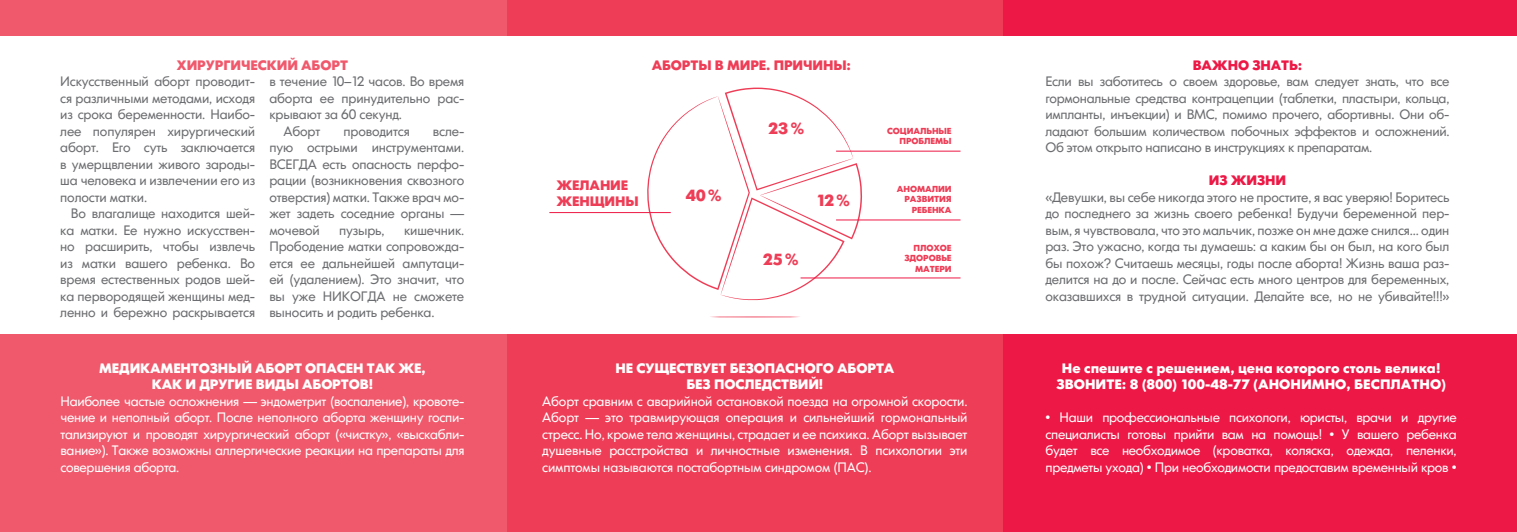
<style>
.page{position:relative;width:1517px;height:532px;background:#fff}
.page>*{position:absolute;margin:0;border:0;box-sizing:border-box;transform-origin:0 0}
.t1{font:700 16.25px "IKEA Sans";letter-spacing:-.01em;color:#ee3d56}
.t2{font:13.75px/16.5px "IKEA Sans";letter-spacing:-.01em;color:#6c6d70;text-align:justify}
.t3{font:13.75px/16.5px "IKEA Sans";letter-spacing:-.02em;color:#fff;text-align:justify}
.t4{font:700 13.75px/16.5px "IKEA Sans";letter-spacing:-.01em;color:#fff;text-align:center}
.t5{font:700 13.75px/16.5px "IKEA Sans";letter-spacing:-.01em;color:#ee3d56}
.t6{font:700 13.75px "IKEA Sans";letter-spacing:-.01em;color:#f0596c}
.t7{font:700 13.75px "IKEA Sans";letter-spacing:-.01em;color:#ed1845}
.t8{font:700 8.75px/10.5px "IKEA Sans";letter-spacing:-.01em;color:#ee3d56;text-align:right}
</style>
<div class="page">
<div style="left:507px;top:334px;width:496px;height:197px;background:#ee3d56"></div>
<div style="left:1003px;top:334px;width:514px;height:197px;background:#ed1845"></div>
<div style="left:0;top:334px;width:507px;height:197px;background:#f0596c"></div>
<div style="left:1003px;top:0;width:514px;height:35px;background:#ed1845"></div>
<div style="left:507px;top:0;width:496px;height:35px;background:#ee3d56"></div>
<div style="left:0;top:0;width:507px;height:35px;background:#f0596c"></div>
<hr style="left:709px;top:316px;width:91px;height:1px;background:#ee3d56;border-radius:50%">
<svg style="left:646px;top:87px;width:216px;height:213px"></svg>
<hr style="left:549px;top:212px;width:122px;height:1px;background:#ed1845">
<hr style="left:800px;top:277px;width:160px;height:1px;background:#ed1845">
<hr style="left:836px;top:220px;width:124px;height:1px;background:#ed1845">
<hr style="left:836px;top:151px;width:124px;height:1px;background:#ed1845">
<p class="t6" style="left:176px;top:54px;width:173px">ХИРУРГИЧЕСКИЙ АБОРТ</p>
<p class="t2" style="left:60px;top:72px;width:196px">Искусственный аборт проводит&shy;ся различными методами, исходя из срока беременности. Наибо&shy;лее популярен хирургический аборт. Его суть заключается в умерщвлении живого зароды&shy;ша человека и извлечении его из полости матки.</p>
<p class="t2" style="left:60px;top:204px;width:196px;text-indent:11px">Во влагалище находится шей&shy;ка матки. Ее нужно искусствен&shy;но расширить, чтобы извлечь из матки вашего ребенка. Во время естественных родов шей&shy;ка первородящей женщины мед&shy;ленно и бережно раскрывается</p>
<p class="t2" style="left:269px;top:72px;width:196px">в течение 10–12 часов. Во время аборта ее принудительно рас&shy;крывают за 60 секунд.</p>
<p class="t2" style="left:283px;top:121px;width:38px">Аборт</p>
<p class="t2" style="left:343px;top:121px;width:68px">проводится</p>
<p class="t2" style="left:269px;top:121px;width:196px;text-indent:164px">всле&shy;пую острыми инструментами.<br>ВСЕГДА есть опасность перфо&shy;рации (возникновения сквозного отверстия) матки. Также врач мо&shy;жет задеть соседние органы — мочевой</p>
<p class="t2" style="left:339px;top:220px;width:47px">пузырь,</p>
<p class="t2" style="left:269px;top:220px;width:196px;text-indent:135px">кишечник.<br>Прободение матки сопровожда&shy;ется ее дальнейшей ампутаци&shy;ей (удалением). Это значит, что вы уже НИКОГДА не сможете выносить и родить ребенка.</p>
<p class="t4" style="left:99px;top:358px;width:328px">МЕДИКАМЕНТОЗНЫЙ АБОРТ ОПАСЕН ТАК ЖЕ,<br>КАК И ДРУГИЕ ВИДЫ АБОРТОВ!</p>
<p class="t3" style="left:60px;top:391px;width:405px">Наиболее частые осложнения — эндометрит (воспаление), кровоте&shy;чение и неполный аборт. После неполного аборта женщину госпи&shy;тализируют и проводят хирургический аборт («чистку», «выскабли&shy;вание»). Также возможны аллергические реакции на препараты для совершения аборта.</p>
<p class="t5" style="left:652px;top:55px;width:201px">АБОРТЫ В МИРЕ. ПРИЧИНЫ:</p>
<p class="t5" style="left:556px;top:175px;width:84px">ЖЕЛАНИЕ<br>ЖЕНЩИНЫ</p>
<p class="t1" style="left:685px;top:182px;width:37px">40 %</p>
<p class="t1" style="left:768px;top:115px;width:37px">23 %</p>
<p class="t1" style="left:763px;top:246px;width:37px">25 %</p>
<p class="t1" style="left:816px;top:187px;width:35px">12 %</p>
<p class="t8" style="left:887px;top:124px;width:66px">СОЦИАЛЬНЫЕ<br>ПРОБЛЕМЫ</p>
<p class="t8" style="left:897px;top:182px;width:56px">АНОМАЛИИ<br>РАЗВИТИЯ<br>РЕБЕНКА</p>
<p class="t8" style="left:904px;top:241px;width:49px">ПЛОХОЕ<br>ЗДОРОВЬЕ<br>МАТЕРИ</p>
<p class="t4" style="left:615px;top:358px;width:280px">НЕ СУЩЕСТВУЕТ БЕЗОПАСНОГО АБОРТА<br>БЕЗ ПОСЛЕДСТВИЙ!</p>
<p class="t3" style="left:542px;top:391px;width:427px">Аборт сравним с аварийной остановкой поезда на огромной скорости.<br>Аборт — это травмирующая операция и сильнейший гормональный стресс. Но, кроме тела женщины, страдает и ее психика. Аборт вызывает душевные расстройства и личностные изменения. В психологии эти симптомы называются постабортным синдромом (ПАС).</p>
<p class="t7" style="left:1192px;top:54px;width:111px">ВАЖНО ЗНАТЬ:</p>
<p class="t2" style="left:1045px;top:72px;width:405px">Если вы заботитесь о своем здоровье, вам следует знать, что все гормональные средства контрацепции (таблетки, пластыри, кольца, импланты, инъекции) и ВМС, помимо прочего, абортивны. Они об&shy;ладают большим количеством побочных эффектов и осложнений.<br>Об этом открыто написано в инструкциях к препаратам.</p>
<p class="t7" style="left:1208px;top:169px;width:79px">ИЗ ЖИЗНИ</p>
<p class="t2" style="left:1045px;top:187px;width:405px">«Девушки, вы себе никогда этого не простите, я вас уверяю! Боритесь до последнего за жизнь своего ребенка! Будучи беременной пер&shy;вым, я чувствовала, что это мальчик, позже он мне даже снился... один раз. Это ужасно, когда ты думаешь: а каким бы он был, на кого был бы похож? Считаешь месяцы, годы после аборта! Жизнь ваша раз&shy;делится на до и после. Сейчас есть много центров для беременных, оказавшихся в трудной ситуации. Делайте все, но не убивайте!!!»</p>
<p class="t4" style="left:1061px;top:358px;width:380px">Не спешите с решением, цена которого столь велика!</p>
<p class="t4" style="left:1056px;top:374px;width:391px">ЗВОНИТЕ: 8 (800) 100-48-77 (АНОНИМНО, БЕСПЛАТНО)</p>
<p class="t3" style="left:1045px;top:408px;width:413px">• Наши профессиональные психологи, юристы, врачи и другие специалисты готовы прийти вам на помощь! • У вашего ребенка будет все необходимое (кроватка, коляска, одежда, пеленки, предметы ухода) • При необходимости предоставим временный кров •</p>
</div>
